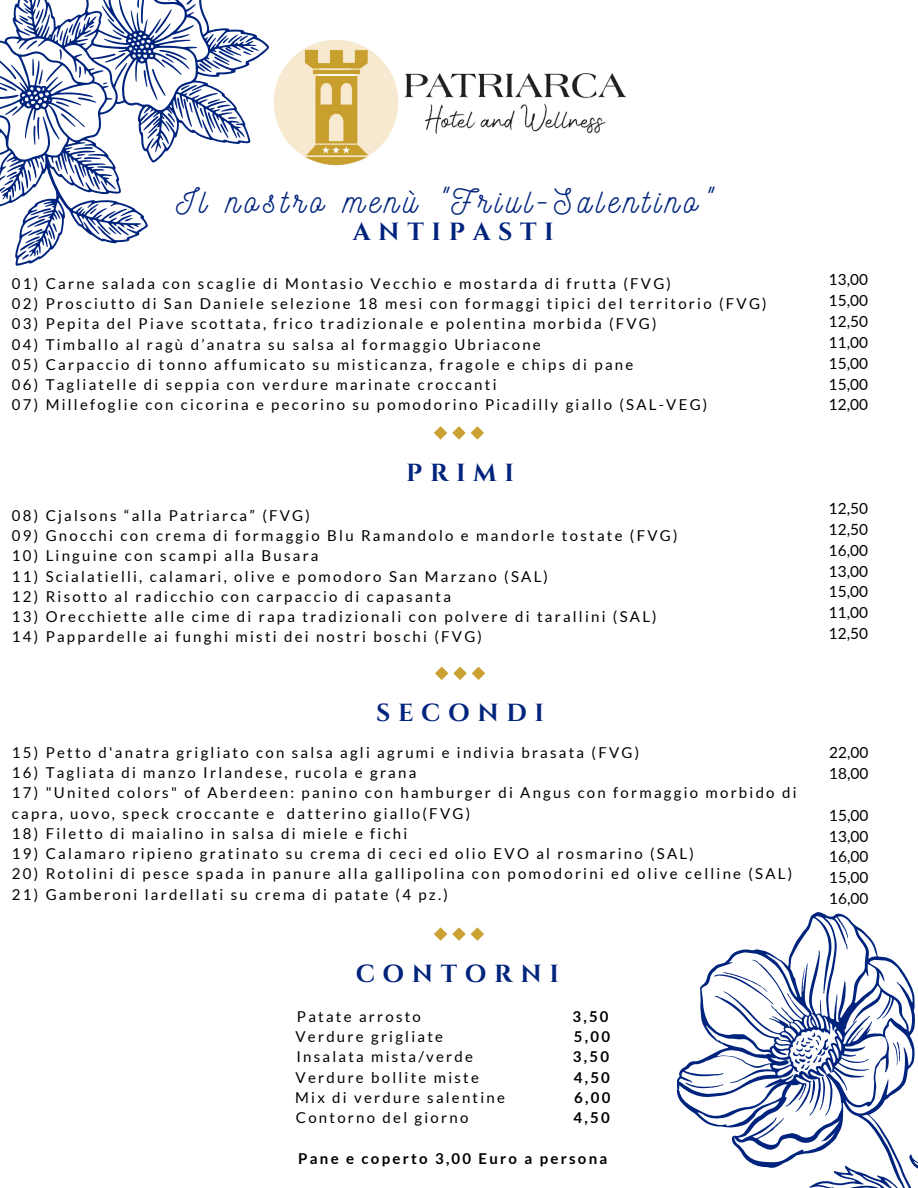
<style>
.page{position:relative;width:918px;height:1188px;background:#fff}
.page>*{position:absolute;margin:0;border:0;box-sizing:border-box;transform-origin:0 0}
.t1{font:33.6px "Nickainley";letter-spacing:.15em;color:#00247d}
.t2{font:700 24.75px "Cinzel";letter-spacing:.31em;color:#00247d}
.t3{font:700 24.6px "Cinzel";letter-spacing:.31em;color:#00247d}
.t4{font:15.45px "Lato";color:#000}
.t5{font:15px/20.2px "Lato";letter-spacing:.15em;color:#000}
.t6{font:700 15px "Lato";letter-spacing:.15em;color:#000}
</style>
<div class="page">
<svg style="left:434px;top:426px;width:13px;height:13px"></svg>
<svg style="left:452px;top:426px;width:14px;height:13px"></svg>
<svg style="left:471px;top:426px;width:13px;height:13px"></svg>
<svg style="left:435px;top:667px;width:13px;height:13px"></svg>
<svg style="left:454px;top:667px;width:13px;height:13px"></svg>
<svg style="left:472px;top:667px;width:13px;height:13px"></svg>
<svg style="left:434px;top:928px;width:13px;height:13px"></svg>
<svg style="left:452px;top:928px;width:14px;height:13px"></svg>
<svg style="left:471px;top:928px;width:13px;height:13px"></svg>
<img style="left:274px;top:40px;width:353px;height:126px">
<svg style="left:0;top:0;width:269px;height:266px"></svg>
<svg style="left:33px;top:117px;width:6px;height:28px"></svg>
<svg style="left:0;top:55px;width:17px;height:36px"></svg>
<svg style="left:5px;top:106px;width:13px;height:9px"></svg>
<svg style="left:78px;top:97px;width:18px;height:6px"></svg>
<svg style="left:61px;top:113px;width:15px;height:14px"></svg>
<svg style="left:56px;top:101px;width:13px;height:6px"></svg>
<svg style="left:74px;top:165px;width:10px;height:21px"></svg>
<svg style="left:93px;top:176px;width:7px;height:14px"></svg>
<svg style="left:55px;top:160px;width:5px;height:11px"></svg>
<svg style="left:74px;top:147px;width:27px;height:12px"></svg>
<svg style="left:90px;top:208px;width:7px;height:6px"></svg>
<svg style="left:108px;top:209px;width:25px;height:27px"></svg>
<svg style="left:20px;top:208px;width:37px;height:52px"></svg>
<svg style="left:32px;top:58px;width:11px;height:26px"></svg>
<svg style="left:26px;top:40px;width:11px;height:10px"></svg>
<svg style="left:79px;top:67px;width:2px;height:11px"></svg>
<svg style="left:59px;top:49px;width:3px;height:11px"></svg>
<svg style="left:102px;top:6px;width:23px;height:28px"></svg>
<svg style="left:28px;top:170px;width:3px;height:11px"></svg>
<svg style="left:4px;top:172px;width:13px;height:13px"></svg>
<svg style="left:19px;top:15px;width:9px;height:6px"></svg>
<svg style="left:36px;top:10px;width:4px;height:9px"></svg>
<svg style="left:105px;top:53px;width:20px;height:10px"></svg>
<svg style="left:137px;top:0;width:122px;height:139px"></svg>
<svg style="left:103px;top:82px;width:4px;height:3px"></svg>
<svg style="left:60px;top:30px;width:3px;height:11px"></svg>
<svg style="left:69px;top:24px;width:4px;height:9px"></svg>
<svg style="left:89px;top:25px;width:5px;height:3px"></svg>
<svg style="left:676px;top:912px;width:242px;height:276px"></svg>
<svg style="left:714px;top:960px;width:60px;height:60px"></svg>
<svg style="left:884px;top:1042px;width:24px;height:24px"></svg>
<svg style="left:792px;top:1032px;width:54px;height:84px"></svg>
<svg style="left:685px;top:1065px;width:39px;height:38px"></svg>
<p class="t1" style="left:176px;top:179px;width:537px">Il nostro menù "Friul-Salentino"</p>
<p class="t2" style="left:353px;top:216px;width:203px">ANTIPASTI</p>
<p class="t5" style="left:12px;top:273px;width:661px">01) Carne salada con scaglie di Montasio Vecchio e mostarda di frutta (FVG)</p>
<p class="t5" style="left:12px;top:293px;width:756px">02) Prosciutto di San Daniele selezione 18 mesi con formaggi tipici del territorio (FVG)</p>
<p class="t5" style="left:12px;top:313px;width:646px">03) Pepita del Piave scottata, frico tradizionale e polentina morbida (FVG)</p>
<p class="t5" style="left:12px;top:334px;width:530px">04) Timballo al ragù d’anatra su salsa al formaggio Ubriacone</p>
<p class="t5" style="left:12px;top:354px;width:623px">05) Carpaccio di tonno affumicato su misticanza, fragole e chips di pane</p>
<p class="t5" style="left:12px;top:374px;width:486px">06) Tagliatelle di seppia con verdure marinate croccanti</p>
<p class="t5" style="left:12px;top:394px;width:697px">07) Millefoglie con cicorina e pecorino su pomodorino Picadilly giallo (SAL-VEG)</p>
<p class="t3" style="left:406px;top:457px;width:109px">PRIMI</p>
<p class="t5" style="left:12px;top:505px;width:300px">08) Cjalsons “alla Patriarca” (FVG)</p>
<p class="t5" style="left:12px;top:525px;width:667px">09) Gnocchi con crema di formaggio Blu Ramandolo e mandorle tostate (FVG)</p>
<p class="t5" style="left:12px;top:545px;width:308px">10) Linguine con scampi alla Busara</p>
<p class="t5" style="left:12px;top:566px;width:538px">11) Scialatielli, calamari, olive e pomodoro San Marzano (SAL)</p>
<p class="t5" style="left:12px;top:586px;width:441px">12) Risotto al radicchio con carpaccio di capasanta</p>
<p class="t5" style="left:12px;top:606px;width:646px">13) Orecchiette alle cime di rapa tradizionali con polvere di tarallini (SAL)</p>
<p class="t5" style="left:12px;top:626px;width:472px">14) Pappardelle ai funghi misti dei nostri boschi (FVG)</p>
<p class="t3" style="left:376px;top:697px;width:169px">SECONDI</p>
<p class="t5" style="left:12px;top:742px;width:629px">15) Petto d'anatra grigliato con salsa agli agrumi e indivia brasata (FVG)</p>
<p class="t5" style="left:12px;top:762px;width:406px">16) Tagliata di manzo Irlandese, rucola e grana</p>
<p class="t5" style="left:12px;top:783px;width:786px">17) "United colors" of Aberdeen: panino con hamburger di Angus con formaggio morbido di capra, uovo, speck croccante e datterino giallo(FVG)</p>
<p class="t5" style="left:12px;top:823px;width:397px">18) Filetto di maialino in salsa di miele e fichi</p>
<p class="t5" style="left:12px;top:843px;width:684px">19) Calamaro ripieno gratinato su crema di ceci ed olio EVO al rosmarino (SAL)</p>
<p class="t5" style="left:12px;top:864px;width:782px">20) Rotolini di pesce spada in panure alla gallipolina con pomodorini ed olive celline (SAL)</p>
<p class="t5" style="left:12px;top:884px;width:438px">21) Gamberoni lardellati su crema di patate (4 pz.)</p>
<p class="t3" style="left:356px;top:958px;width:205px">CONTORNI</p>
<p class="t5" style="left:297px;top:1006px;width:126px">Patate arrosto</p>
<p class="t6" style="left:572px;top:1007px;width:38px">3,50</p>
<p class="t5" style="left:296px;top:1026px;width:149px">Verdure grigliate</p>
<p class="t6" style="left:574px;top:1027px;width:38px">5,00</p>
<p class="t5" style="left:296px;top:1046px;width:178px">Insalata mista/verde</p>
<p class="t6" style="left:573px;top:1048px;width:38px">3,50</p>
<p class="t5" style="left:296px;top:1067px;width:185px">Verdure bollite miste</p>
<p class="t6" style="left:574px;top:1068px;width:38px">4,50</p>
<p class="t5" style="left:295px;top:1087px;width:211px">Mix di verdure salentine</p>
<p class="t6" style="left:574px;top:1088px;width:38px">6,00</p>
<p class="t5" style="left:296px;top:1107px;width:174px">Contorno del giorno</p>
<p class="t6" style="left:574px;top:1108px;width:38px">4,50</p>
<p class="t6" style="left:298px;top:1149px;width:311px">Pane e coperto 3,00 Euro a persona</p>
<p class="t4" style="left:829px;top:270px;width:41px">13,00</p>
<p class="t4" style="left:829px;top:291px;width:41px">15,00</p>
<p class="t4" style="left:829px;top:312px;width:41px">12,50</p>
<p class="t4" style="left:829px;top:333px;width:41px">11,00</p>
<p class="t4" style="left:829px;top:353px;width:41px">15,00</p>
<p class="t4" style="left:829px;top:374px;width:41px">15,00</p>
<p class="t4" style="left:829px;top:395px;width:41px">12,00</p>
<p class="t4" style="left:829px;top:499px;width:41px">12,50</p>
<p class="t4" style="left:829px;top:520px;width:41px">12,50</p>
<p class="t4" style="left:829px;top:540px;width:41px">16,00</p>
<p class="t4" style="left:829px;top:561px;width:41px">13,00</p>
<p class="t4" style="left:829px;top:582px;width:41px">15,00</p>
<p class="t4" style="left:829px;top:603px;width:41px">11,00</p>
<p class="t4" style="left:829px;top:624px;width:41px">12,50</p>
<p class="t4" style="left:829px;top:743px;width:41px">22,00</p>
<p class="t4" style="left:829px;top:764px;width:41px">18,00</p>
<p class="t4" style="left:829px;top:805px;width:41px">15,00</p>
<p class="t4" style="left:829px;top:826px;width:41px">13,00</p>
<p class="t4" style="left:829px;top:847px;width:41px">16,00</p>
<p class="t4" style="left:829px;top:868px;width:41px">15,00</p>
<p class="t4" style="left:829px;top:889px;width:41px">16,00</p>
</div>
